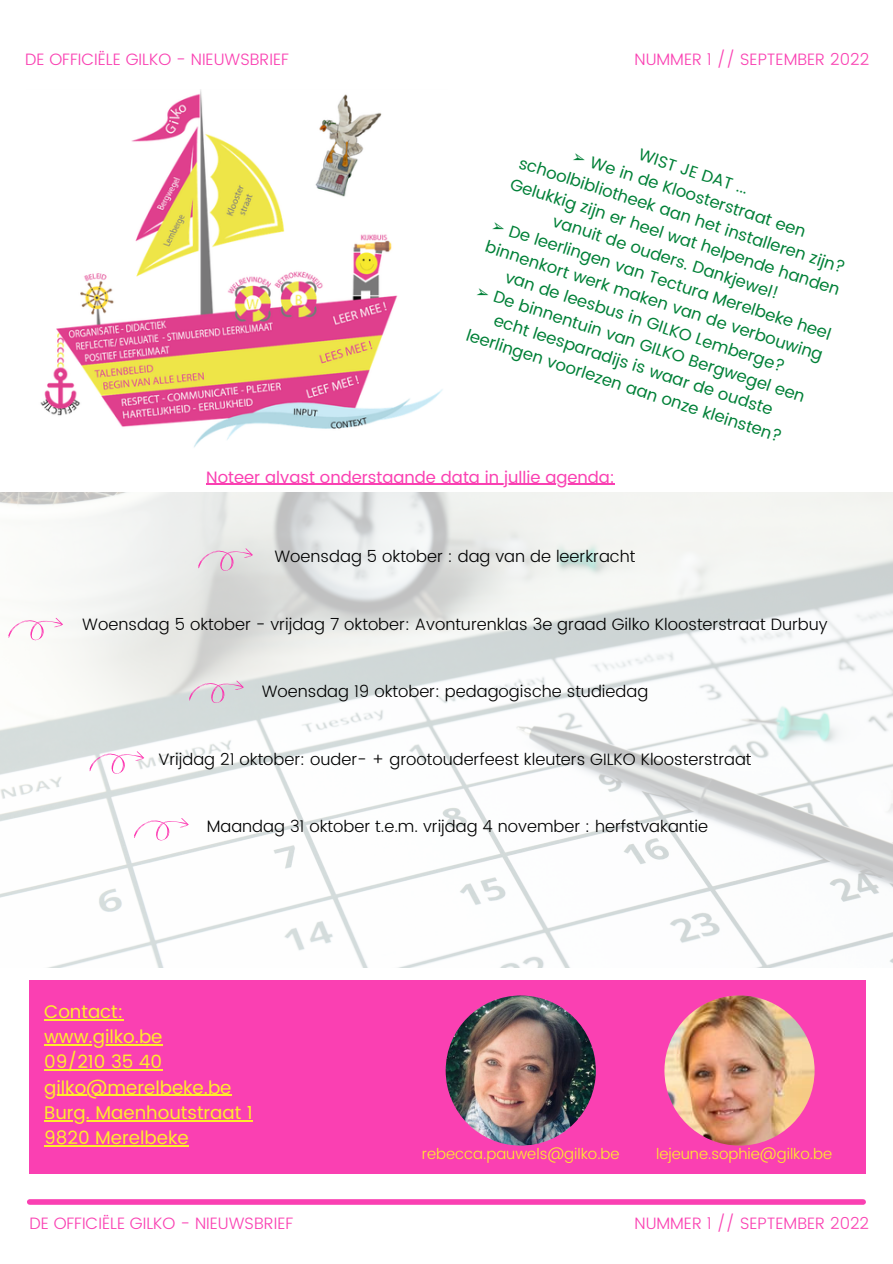
<style>
.page{position:relative;width:893px;height:1264px;background:#fff}
.page>*{position:absolute;margin:0;border:0;box-sizing:border-box;transform-origin:0 0}
.t1{font:18.3px/25.2px "Poppins";color:#ffec2c}
.t2{font:16.5px/22.5px "Poppins";color:#008037;text-align:center}
.t3{font:300 16.5px "Poppins";color:#000}
.t4{font:300 16.5px "Poppins";color:#fa40b2}
.t5{font:16.5px "Poppins";color:#fa40b2}
.t6{font:300 15px "Poppins";color:#ffec2c}
.s1{font-family:"DejaVu Sans"}
</style>
<div class="page">
<div style="left:30px;top:1199px;width:833px;height:5px;background:#fa40b2"></div>
<div style="left:29px;top:980px;width:837px;height:193px;background:#fa40b2"></div>
<img style="left:445px;top:995px;width:150px;height:150px;border-radius:50%">
<img style="left:664px;top:995px;width:150px;height:150px;border-radius:50%">
<img style="left:40px;top:89px;width:403px;height:359px">
<img style="left:0;top:492px;width:892px;height:475px">
<svg style="left:8px;top:617px;width:55px;height:24px"></svg>
<hr style="left:44px;top:1019px;width:79px;height:1px;background:#ffec2c">
<hr style="left:44px;top:1044px;width:118px;height:1px;background:#ffec2c">
<hr style="left:44px;top:1069px;width:118px;height:1px;background:#ffec2c">
<hr style="left:44px;top:1094px;width:187px;height:1px;background:#ffec2c">
<hr style="left:44px;top:1119px;width:209px;height:2px;background:#ffec2c">
<hr style="left:44px;top:1145px;width:144px;height:1px;background:#ffec2c">
<hr style="left:206px;top:484px;width:409px;height:1px;background:#fa40b2">
<svg style="left:198px;top:548px;width:55px;height:24px"></svg>
<svg style="left:89px;top:751px;width:55px;height:23px"></svg>
<svg style="left:134px;top:818px;width:55px;height:23px"></svg>
<svg style="left:189px;top:680px;width:55px;height:24px"></svg>
<p class="t4" style="left:25px;top:49px;width:265px">DE OFFICIËLE GILKO - NIEUWSBRIEF</p>
<p class="t4" style="left:634px;top:49px;width:236px">NUMMER 1 // SEPTEMBER 2022</p>
<p class="t2" style="left:642px;top:143px;width:116px;rotate:18deg">WIST JE DAT ...</p>
<p class="t2" style="left:528px;top:130px;width:347px;rotate:18deg"><span class="s1">➢</span> We in de Kloosterstraat een schoolbibliotheek aan het installeren zijn?<br>Gelukkig zijn er heel wat helpende handen vanuit de ouders. Dankjewel!</p>
<p class="t2" style="left:495px;top:213px;width:358px;rotate:18deg"><span class="s1">➢</span> De leerlingen van Tectura Merelbeke heel binnenkort werk maken van de verbouwing van de leesbus in GILKO Lemberge?</p>
<p class="t2" style="left:479px;top:279px;width:346px;rotate:18deg"><span class="s1">➢</span> De binnentuin van GILKO Bergwegel een echt leesparadijs is waar de oudste leerlingen voorlezen aan onze kleinsten?</p>
<p class="t5" style="left:206px;top:467px;width:410px">Noteer alvast onderstaande data in jullie agenda:</p>
<p class="t3" style="left:274px;top:547px;width:362px">Woensdag 5 oktober : dag van de leerkracht</p>
<p class="t3" style="left:82px;top:614px;width:746px">Woensdag 5 oktober - vrijdag 7 oktober: Avonturenklas 3e graad Gilko Kloosterstraat Durbuy</p>
<p class="t3" style="left:262px;top:682px;width:388px">Woensdag 19 oktober: pedagogische studiedag</p>
<p class="t3" style="left:158px;top:749px;width:594px">Vrijdag 21 oktober: ouder- + grootouderfeest kleuters GILKO Kloosterstraat</p>
<p class="t3" style="left:207px;top:817px;width:503px">Maandag 31 oktober t.e.m. vrijdag 4 november : herfstvakantie</p>
<p class="t1" style="left:44px;top:999px;width:210px">Contact:<br>www.gilko.be<br>09/210 35 40 gilko@merelbeke.be<br>Burg. Maenhoutstraat 1<br>9820 Merelbeke</p>
<p class="t6" style="left:422px;top:1144px;width:199px">rebecca.pauwels@gilko.be</p>
<p class="t6" style="left:656px;top:1144px;width:177px">lejeune.sophie@gilko.be</p>
<p class="t4" style="left:29px;top:1213px;width:265px">DE OFFICIËLE GILKO - NIEUWSBRIEF</p>
<p class="t4" style="left:634px;top:1213px;width:236px">NUMMER 1 // SEPTEMBER 2022</p>
</div>
